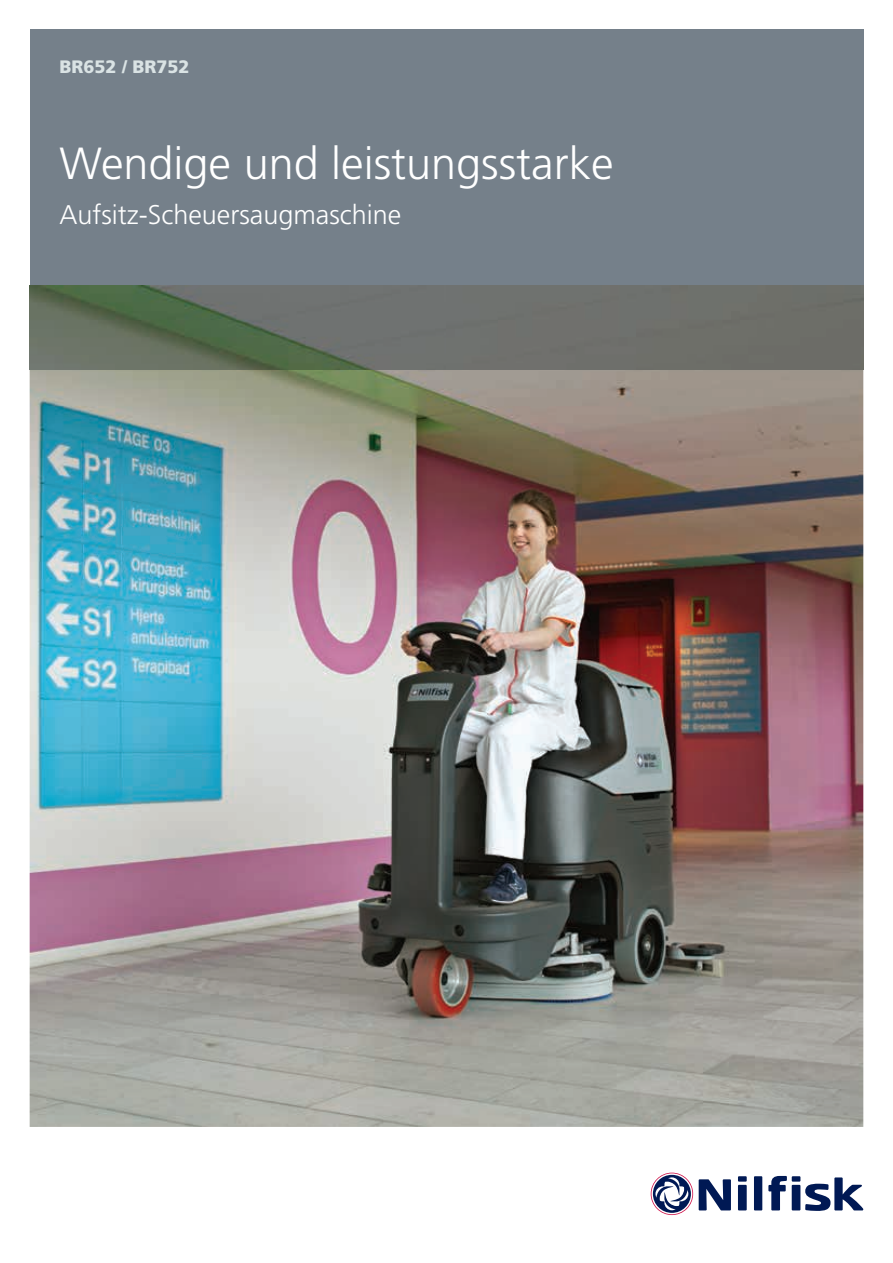
<style>
.page{position:relative;width:893px;height:1263px;background:#fff}
.page>*{position:absolute;margin:0;border:0;box-sizing:border-box;transform-origin:0 0}
.t1{font:300 45px "Frutiger LT Std";color:#fff}
.t2{font:300 27px "Frutiger LT Std";color:#fff}
.t3{font:900 18px "Frutiger LT Std";color:#dae3e4}
</style>
<div class="page">
<img style="left:30px;top:370px;width:833px;height:757px">
<div style="left:30px;top:30px;width:833px;height:256px;background:#75808a"></div>
<img style="left:30px;top:286px;width:833px;height:84px">
<div style="left:754px;top:1176px;width:8px;height:34px;background:#001954"></div>
<svg style="left:699px;top:1179px;width:32px;height:31px"></svg>
<div style="left:738px;top:1185px;width:9px;height:25px;background:#001954"></div>
<div style="left:792px;top:1185px;width:8px;height:25px;background:#001954"></div>
<div style="left:738px;top:1176px;width:9px;height:5px;background:#001954"></div>
<div style="left:792px;top:1176px;width:8px;height:5px;background:#001954"></div>
<svg style="left:768px;top:1176px;width:19px;height:34px"></svg>
<svg style="left:805px;top:1177px;width:58px;height:34px"></svg>
<svg style="left:651px;top:1172px;width:42px;height:43px"></svg>
<p class="t3" style="left:59px;top:56px;width:132px">BR652 / BR752</p>
<h1 class="t1" style="left:59px;top:138px;width:556px">Wendige und leistungsstarke</h1>
<p class="t2" style="left:59px;top:200px;width:344px">Aufsitz-Scheuersaugmaschine</p>
</div>
